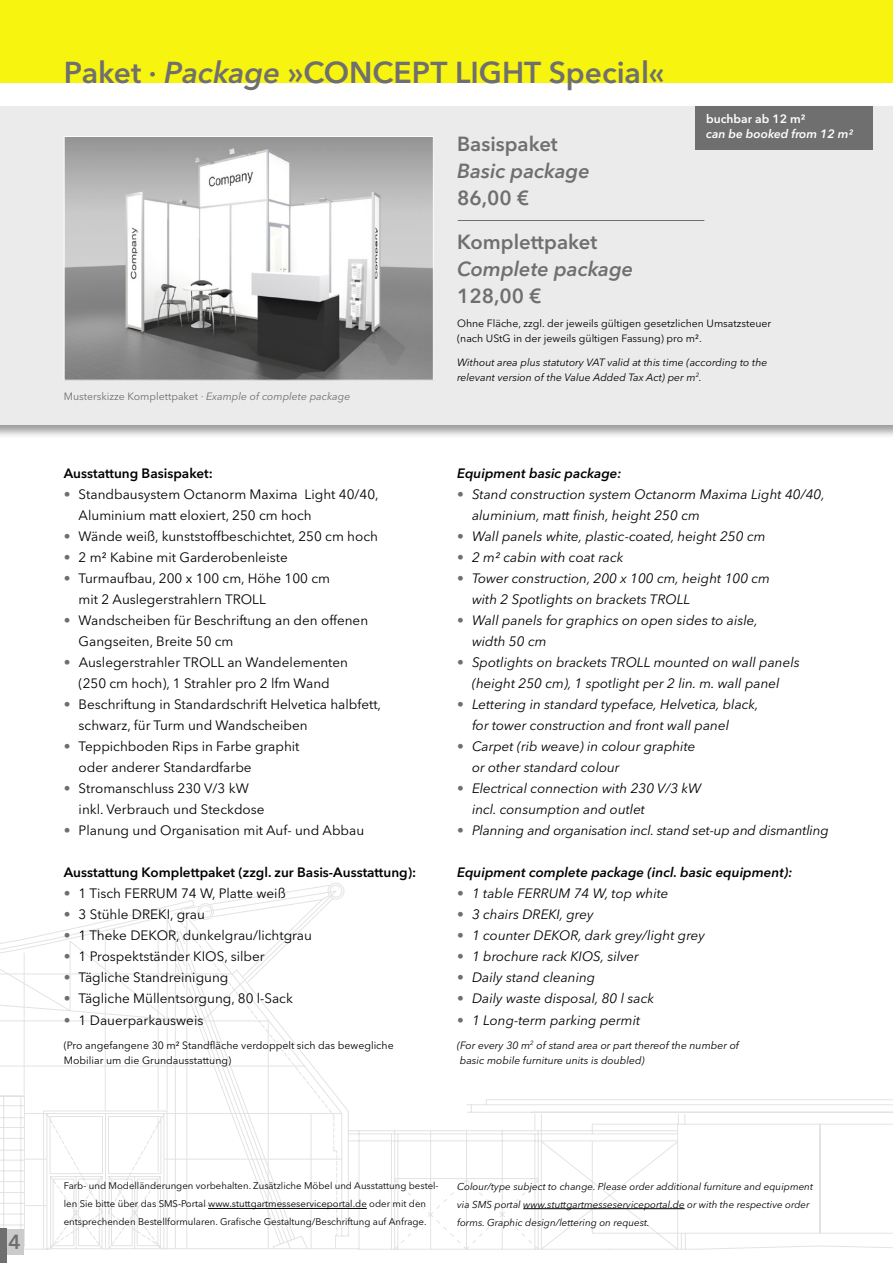
<style>
.page{position:relative;width:893px;height:1263px;background:#fff}
.page>*{position:absolute;margin:0;border:0;box-sizing:border-box;transform-origin:0 0}
.t1{font:600 30px "Avenir Next LT Pro";color:#6f6f6f}
.t2{font:600 20.25px/43.5px "Avenir Next LT Pro";color:#6f6f6f}
.t3{font:italic 600 20.25px "Avenir Next LT Pro";color:#6f6f6f}
.t4{font:italic 13.5px/21px "Avenir Next LT Pro";color:#000}
.t5{font:13.5px/21px "Avenir Next LT Pro";color:#000}
.t6{font:600 13.5px "Avenir Next LT Pro";color:#000}
.t7{font:italic 600 13.5px "Avenir Next LT Pro";color:#000}
.t8{font:italic 600 12px "Avenir Next LT Pro";color:#fff}
.t9{font:600 12px "Avenir Next LT Pro";color:#fff}
.t10{font:10.5px/15px "Avenir Next LT Pro";color:#000}
.t11{font:italic 10.5px/15px "Avenir Next LT Pro";color:#000}
.t12{font:10.5px "Avenir Next LT Pro";color:#6f6f6f}
.t13{font:italic 9.9px/18px "Avenir Next LT Pro";color:#000}
.t14{font:9.6px/18px "Avenir Next LT Pro";color:#000}
.s1{font-style:italic}
.s2{color:#6f6f6f}
.s3{font-style:normal;color:#6f6f6f}
</style>
<div class="page">
<svg style="left:0;top:883px;width:893px;height:367px"></svg>
<div style="left:0;top:0;width:893px;height:83px;background:#f7f410"></div>
<div style="left:0;top:104px;width:893px;height:336px;background:#000;opacity:.4"></div>
<div style="left:0;top:106px;width:893px;height:319px;background:#ebebeb"></div>
<div style="left:6px;top:1229px;width:17px;height:25px;background:#cbcbcb"></div>
<div style="left:0;top:1229px;width:6px;height:34px;background:#6f6f6f"></div>
<hr style="left:458px;top:220px;width:246px;height:1px;background:#6f6f6f">
<img style="left:66px;top:138px;width:366px;height:241px">
<div style="left:64px;top:136px;width:370px;height:245px;border:1px solid #fff"></div>
<div style="left:695px;top:106px;width:178px;height:44px;background:#6f6f6f"></div>
<hr style="left:523px;top:1208px;width:162px;height:1px;background:#000">
<hr style="left:208px;top:1208px;width:159px;height:1px;background:#000">
<h1 class="t1" style="left:64px;top:54px;width:602px">Paket · <span class="s1">Package</span> »CONCEPT LIGHT Special«</h1>
<p class="t12" style="left:64px;top:390px;width:288px">Musterskizze Komplettpaket · <span class="s1">Example of complete package</span></p>
<p class="t6" style="left:64px;top:465px;width:151px">Ausstattung Basispaket:</p>
<p class="t5" style="left:79px;top:484px;width:302px;text-indent:-15px"><span class="s2">•</span> Standbausystem Octanorm Maxima Light 40/40,<br>Aluminium matt eloxiert, 250 cm hoch</p>
<p class="t5" style="left:64px;top:526px;width:316px"><span class="s2">•</span> Wände weiß, kunststoffbeschichtet, 250 cm hoch</p>
<p class="t5" style="left:64px;top:547px;width:225px"><span class="s2">•</span> 2 m² Kabine mit Garderobenleiste</p>
<p class="t5" style="left:79px;top:568px;width:253px;text-indent:-15px"><span class="s2">•</span> Turmaufbau, 200 x 100 cm, Höhe 100 cm mit 2 Auslegerstrahlern TROLL</p>
<p class="t5" style="left:79px;top:610px;width:291px;text-indent:-15px"><span class="s2">•</span> Wandscheiben für Beschriftung an den offenen<br>Gangseiten, Breite 50 cm</p>
<p class="t5" style="left:64px;top:652px;width:286px;text-align:center"><span class="s2">•</span> Auslegerstrahler TROLL an Wandelementen (250 cm hoch), 1 Strahler pro 2 lfm Wand</p>
<p class="t5" style="left:79px;top:694px;width:304px;text-indent:-15px"><span class="s2">•</span> Beschriftung in Standardschrift Helvetica halbfett, schwarz, für Turm und Wandscheiben</p>
<p class="t5" style="left:79px;top:736px;width:222px;text-indent:-15px"><span class="s2">•</span> Teppichboden Rips in Farbe graphit oder anderer Standardfarbe</p>
<p class="t5" style="left:79px;top:778px;width:187px;text-indent:-15px"><span class="s2">•</span> Stromanschluss 230 V/3 kW inkl. Verbrauch und Steckdose</p>
<p class="t5" style="left:64px;top:820px;width:302px"><span class="s2">•</span> Planung und Organisation mit Auf- und Abbau</p>
<p class="t6" style="left:64px;top:864px;width:354px">Ausstattung Komplettpaket (zzgl. zur Basis-Ausstattung):</p>
<p class="t5" style="left:64px;top:883px;width:223px"><span class="s2">•</span> 1 Tisch FERRUM 74 W, Platte weiß</p>
<p class="t5" style="left:64px;top:904px;width:143px"><span class="s2">•</span> 3 Stühle DREKI, grau</p>
<p class="t5" style="left:64px;top:925px;width:250px"><span class="s2">•</span> 1 Theke DEKOR, dunkelgrau/lichtgrau</p>
<p class="t5" style="left:64px;top:946px;width:202px"><span class="s2">•</span> 1 Prospektständer KIOS, silber</p>
<p class="t5" style="left:64px;top:967px;width:166px"><span class="s2">•</span> Tägliche Standreinigung</p>
<p class="t5" style="left:64px;top:988px;width:231px"><span class="s2">•</span> Tägliche Müllentsorgung, 80 l-Sack</p>
<p class="t5" style="left:64px;top:1010px;width:141px"><span class="s2">•</span> 1 Dauerparkausweis</p>
<p class="t10" style="left:64px;top:1038px;width:331px">(Pro angefangene 30 m² Standfläche verdoppelt sich das bewegliche<br>Mobiliar um die Grundausstattung)</p>
<p class="t9" style="left:706px;top:111px;width:101px">buchbar ab 12 m²</p>
<p class="t8" style="left:706px;top:126px;width:149px">can be booked from 12 m²</p>
<h2 class="t2" style="left:457px;top:123px;width:102px">Basispaket</h2>
<h2 class="t3" style="left:457px;top:159px;width:134px">Basic package</h2>
<h2 class="t2" style="left:457px;top:176px;width:142px">86,00 €<br>Komplettpaket</h2>
<h2 class="t3" style="left:457px;top:257px;width:178px">Complete package</h2>
<h2 class="t2" style="left:457px;top:274px;width:86px">128,00 €</h2>
<p class="t10" style="left:457px;top:316px;width:316px">Ohne Fläche, zzgl. der jeweils gültigen gesetzlichen Umsatzsteuer (nach UStG in der jeweils gültigen Fassung) pro m².</p>
<p class="t11" style="left:457px;top:355px;width:312px">Without area plus statutory VAT valid at this time (according to the relevant version of the Value Added Tax Act) per m<sup>2</sup>.</p>
<p class="t7" style="left:457px;top:465px;width:166px">Equipment basic package:</p>
<p class="t4" style="left:472px;top:484px;width:354px;text-indent:-15px"><span class="s3">•</span> Stand construction system Octanorm Maxima Light 40/40, aluminium, matt finish, height 250 cm</p>
<p class="t4" style="left:457px;top:526px;width:310px"><span class="s3">•</span> Wall panels white, plastic-coated, height 250 cm</p>
<p class="t4" style="left:457px;top:547px;width:168px"><span class="s3">•</span> 2 m² cabin with coat rack</p>
<p class="t4" style="left:472px;top:568px;width:300px;text-indent:-15px"><span class="s3">•</span> Tower construction, 200 x 100 cm, height 100 cm with 2 Spotlights on brackets TROLL</p>
<p class="t4" style="left:472px;top:610px;width:288px;text-indent:-15px"><span class="s3">•</span> Wall panels for graphics on open sides to aisle, width 50 cm</p>
<p class="t4" style="left:457px;top:652px;width:344px;text-align:center"><span class="s3">•</span> Spotlights on brackets TROLL mounted on wall panels (height 250 cm), 1 spotlight per 2 lin. m. wall panel</p>
<p class="t4" style="left:472px;top:694px;width:288px;text-indent:-15px"><span class="s3">•</span> Lettering in standard typeface, Helvetica, black, for tower construction and front wall panel</p>
<p class="t4" style="left:472px;top:736px;width:225px;text-indent:-15px"><span class="s3">•</span> Carpet (rib weave) in colour graphite or other standard colour</p>
<p class="t4" style="left:472px;top:778px;width:231px;text-indent:-15px"><span class="s3">•</span> Electrical connection with 230 V/3 kW incl. consumption and outlet</p>
<p class="t4" style="left:457px;top:820px;width:373px"><span class="s3">•</span> Planning and organisation incl. stand set-up and dismantling</p>
<p class="t7" style="left:457px;top:864px;width:337px">Equipment complete package (incl. basic equipment):</p>
<p class="t4" style="left:457px;top:883px;width:213px"><span class="s3">•</span> 1 table FERRUM 74 W, top white</p>
<p class="t4" style="left:457px;top:904px;width:138px"><span class="s3">•</span> 3 chairs DREKI, grey</p>
<p class="t4" style="left:457px;top:925px;width:249px"><span class="s3">•</span> 1 counter DEKOR, dark grey/light grey</p>
<p class="t4" style="left:457px;top:946px;width:183px"><span class="s3">•</span> 1 brochure rack KIOS, silver</p>
<p class="t4" style="left:457px;top:967px;width:140px"><span class="s3">•</span> Daily stand cleaning</p>
<p class="t4" style="left:457px;top:988px;width:198px"><span class="s3">•</span> Daily waste disposal, 80 l sack</p>
<p class="t4" style="left:457px;top:1010px;width:185px"><span class="s3">•</span> 1 Long-term parking permit</p>
<p class="t11" style="left:457px;top:1038px;width:283px">(For every 30 m<sup>2</sup> of stand area or part thereof the number of basic mobile furniture units is doubled)</p>
<h2 class="t2" style="left:9px;top:1220px;width:14px">4</h2>
<p class="t14" style="left:64px;top:1177px;width:376px">Farb- und Modelländerungen vorbehalten. Zusätzliche Möbel und Ausstattung bestel&shy;len Sie bitte über das SMS-Portal www.stuttgartmesseserviceportal.de oder mit den entsprechenden Bestellformularen. Grafische Gestaltung/Beschriftung auf Anfrage.</p>
<p class="t13" style="left:457px;top:1177px;width:357px">Colour/type subject to change. Please order additional furniture and equipment via SMS portal www.stuttgartmesseserviceportal.de or with the respective order forms. Graphic design/lettering on request.</p>
</div>
